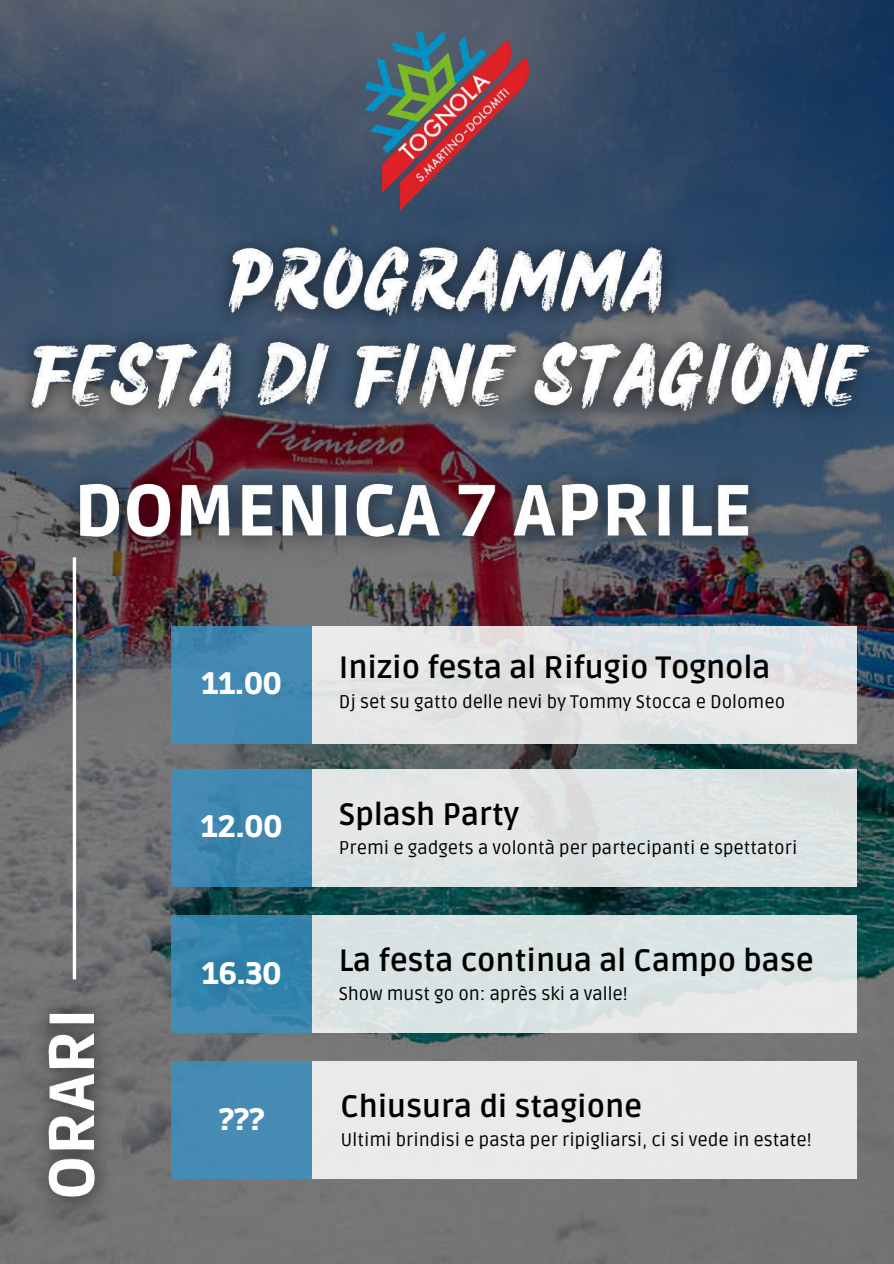
<style>
.page{position:relative;width:894px;height:1264px;background:#fff}
.page>*{position:absolute;margin:0;border:0;box-sizing:border-box;transform-origin:0 0}
.t1{font:700 30.75px "Ruda";color:#000}
.t2{font:900 30.75px "Ruda";color:#fff}
.t3{font:18.3px "Ruda";color:#000}
</style>
<div class="page">
<img style="left:0;top:0;width:893px;height:1263px">
<div style="left:313px;top:626px;width:543px;height:117px;background:linear-gradient(to right,#e5e5e5,#e2e4e7)"></div>
<div style="left:313px;top:769px;width:543px;height:117px;background:#dfe5e5"></div>
<div style="left:313px;top:915px;width:543px;height:117px;background:linear-gradient(to right,#d7e2e2,#e0e6e6)"></div>
<div style="left:313px;top:1061px;width:543px;height:117px;background:#e9e9e9"></div>
<div style="left:171px;top:626px;width:141px;height:117px;background:#448ab4"></div>
<div style="left:171px;top:769px;width:141px;height:117px;background:linear-gradient(to bottom,#428ab3,#3b85ae)"></div>
<svg style="left:171px;top:915px;width:141px;height:117px;background:#3684ad"></svg>
<div style="left:171px;top:1061px;width:141px;height:117px;background:#468cb5"></div>
<img style="left:22px;top:985px;width:103px;height:239px">
<hr style="left:73px;top:557px;width:3px;height:422px;background:#fff">
<img style="left:356px;top:31px;width:180px;height:180px">
<img style="left:4px;top:220px;width:889px;height:223px">
<img style="left:49px;top:455px;width:731px;height:115px">
<h1 class="t2" style="left:201px;top:665px;width:82px">11.00</h1>
<h1 class="t2" style="left:200px;top:809px;width:83px">12.00</h1>
<h1 class="t2" style="left:201px;top:955px;width:81px">16.30</h1>
<h1 class="t2" style="left:219px;top:1101px;width:47px">???</h1>
<h1 class="t1" style="left:339px;top:650px;width:433px">Inizio festa al Rifugio Tognola</h1>
<p class="t3" style="left:339px;top:690px;width:448px">Dj set su gatto delle nevi by Tommy Stocca e Dolomeo</p>
<h1 class="t1" style="left:339px;top:796px;width:182px">Splash Party</h1>
<p class="t3" style="left:339px;top:837px;width:460px">Premi e gadgets a volontà per partecipanti e spettatori</p>
<h1 class="t1" style="left:339px;top:942px;width:476px">La festa continua al Campo base</h1>
<p class="t3" style="left:339px;top:983px;width:290px">Show must go on: après ski a valle!</p>
<h1 class="t1" style="left:340px;top:1088px;width:303px">Chiusura di stagione</h1>
<p class="t3" style="left:340px;top:1129px;width:473px">Ultimi brindisi e pasta per ripigliarsi, ci si vede in estate!</p>
</div>
